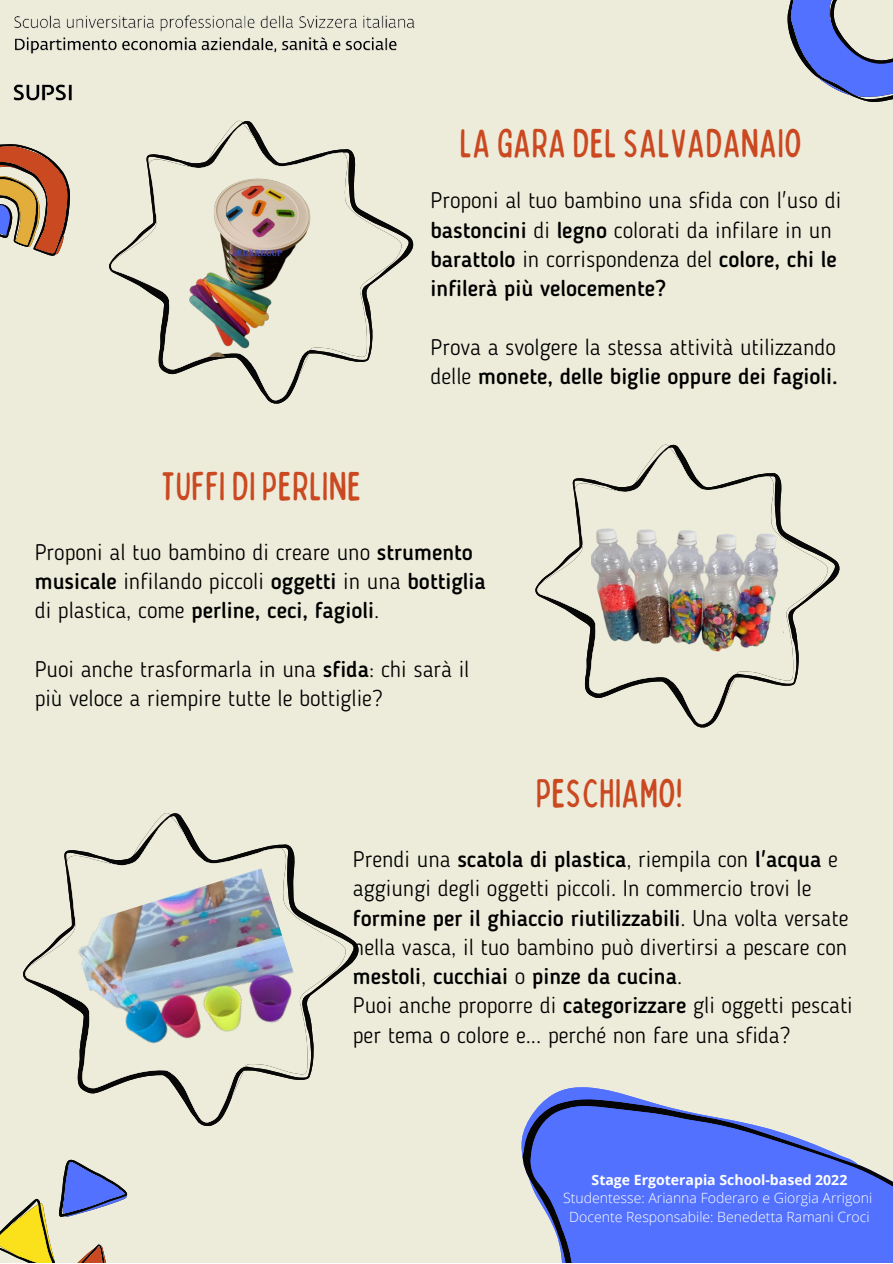
<style>
.page{position:relative;width:893px;height:1264px;background:#fff}
.page>*{position:absolute;margin:0;border:0;box-sizing:border-box;transform-origin:0 0}
.t1{font:condensed 40.5px "Bobby Jones Soft";color:#ca4921}
.t2{font:300 22.5px/29.2px "Blogger Sans";color:#000}
.t3{font:300 14.1px/18.8px "Open Sans";color:#fff;text-align:center}
.t4{font:700 14.1px "Open Sans";color:#fff}
.s1{font-weight:500}
</style>
<div class="page">
<div style="left:0;top:0;width:892px;height:1262px;background:#edecda"></div>
<svg style="left:537px;top:444px;width:291px;height:281px"></svg>
<svg style="left:111px;top:120px;width:291px;height:281px"></svg>
<img style="left:178px;top:168px;width:140px;height:188px">
<img style="left:591px;top:497px;width:192px;height:179px">
<svg style="left:0;top:144px;width:70px;height:112px"></svg>
<svg style="left:787px;top:0;width:105px;height:102px"></svg>
<img style="left:14px;top:15px;width:401px;height:39px">
<img style="left:13px;top:84px;width:59px;height:17px">
<svg style="left:25px;top:813px;width:321px;height:310px"></svg>
<img style="left:70px;top:868px;width:236px;height:203px">
<svg style="left:521px;top:1087px;width:371px;height:175px;fill:#5271ff"></svg>
<svg style="left:0;top:1159px;width:128px;height:103px"></svg>
<h1 class="t1" style="left:459px;top:117px;width:344px">LA GARA DELSALVADANAIO</h1>
<h1 class="t1" style="left:161px;top:460px;width:202px">TUFFI DIPERLINE</h1>
<p class="t2" style="left:430px;top:188px;width:412px">Proponi al tuo bambino una sfida con l'uso di <span class="s1">bastoncini</span> di <span class="s1">legno</span> colorati da infilare in un <span class="s1">barattolo</span> in corrispondenza del <span class="s1">colore, chi le infilerà più velocemente?</span></p>
<p class="t2" style="left:430px;top:334px;width:409px">Prova a svolgere la stessa attività utilizzando delle <span class="s1">monete, delle biglie oppure dei fagioli.</span></p>
<p class="t2" style="left:35px;top:539px;width:452px">Proponi al tuo bambino di creare uno <span class="s1">strumento musicale</span> infilando piccoli <span class="s1">oggetti</span> in una <span class="s1">bottiglia </span>di plastica, come <span class="s1">perline, ceci, fagioli</span>.</p>
<p class="t2" style="left:35px;top:656px;width:436px">Puoi anche trasformarla in una <span class="s1">sfida</span>: chi sarà il più veloce a riempire tutte le bottiglie?</p>
<h1 class="t1" style="left:535px;top:767px;width:148px">PESCHIAMO!</h1>
<p class="t2" style="left:353px;top:846px;width:501px">Prendi una <span class="s1">scatola di plastica</span>, riempila con <span class="s1">l'acqua</span> e aggiungi degli oggetti piccoli. In commercio trovi le <span class="s1">formine per il ghiaccio riutilizzabili</span>. Una volta versate nella vasca, il tuo bambino può divertirsi a pescare con <span class="s1">mestoli</span>, <span class="s1">cucchiai</span> o <span class="s1">pinze da cucina</span>.<br>Puoi anche proporre di <span class="s1">categorizzare</span> gli oggetti pescati per tema o colore e... perché non fare una sfida?</p>
<p class="t4" style="left:591px;top:1169px;width:257px">Stage Ergoterapia School-based 2022</p>
<p class="t3" style="left:563px;top:1188px;width:310px">Studentesse: Arianna Foderaro e Giorgia Arrigoni<br>Docente Responsabile: Benedetta Ramani Croci</p>
</div>
